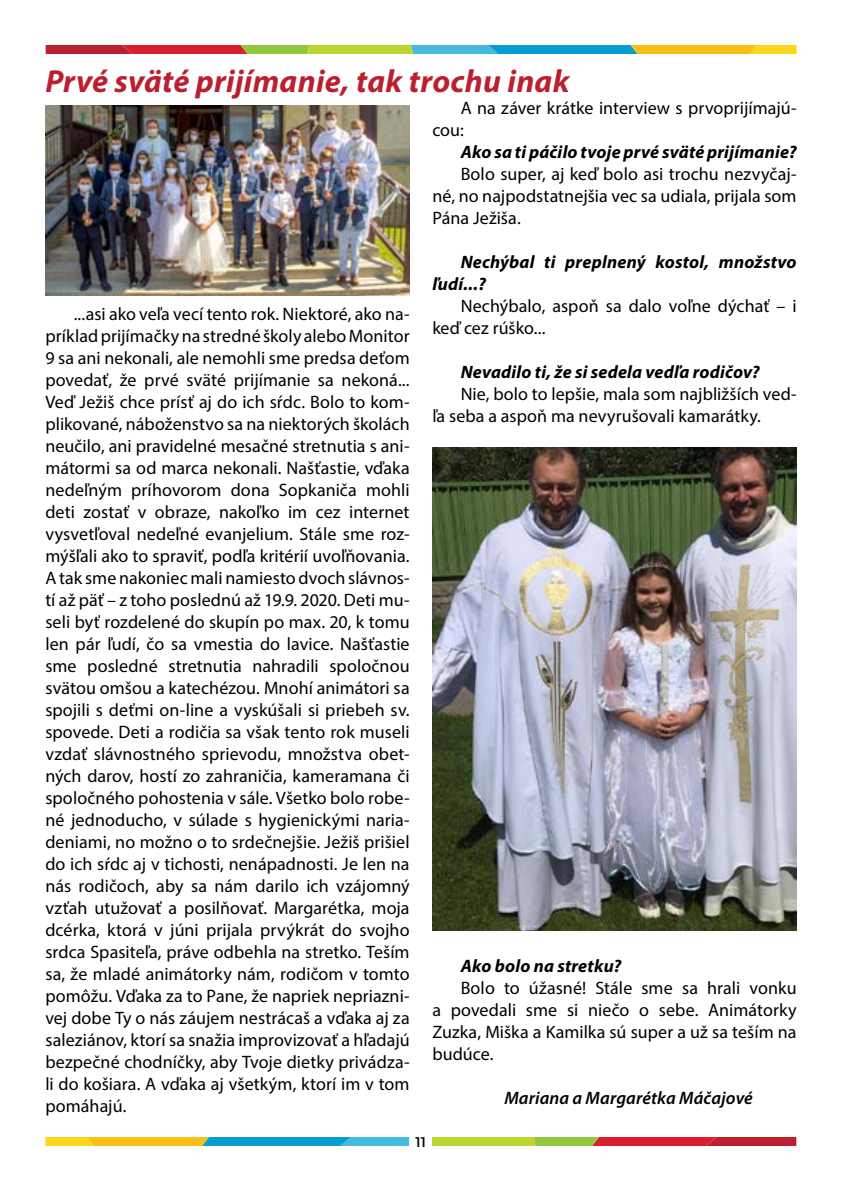
<style>
.page{position:relative;width:842px;height:1191px;background:#fff}
.page>*{position:absolute;margin:0;border:0;box-sizing:border-box;transform-origin:0 0}
.t1{font:italic 700 32px "Myriad Pro";letter-spacing:.01em;color:#bb2030}
.t2{font:18px/22px "Myriad Pro";letter-spacing:.005em;color:#000;text-align:justify}
.t3{font:italic 700 18px/22px "Myriad Pro";letter-spacing:.01em;color:#000}
.t4{font:italic 600 18px "Myriad Pro";letter-spacing:.005em;color:#000}
.t5{font:14px "Montserrat";color:#000}
</style>
<div class="page">
<svg style="left:45px;top:1137px;width:751px;height:8px;background:#9d925a"></svg>
<div style="left:410px;top:1128px;width:22px;height:23px;background:#fff"></div>
<svg style="left:46px;top:45px;width:751px;height:9px;background:#9a935d"></svg>
<img style="left:45px;top:105px;width:365px;height:190px">
<img style="left:432px;top:447px;width:365px;height:483px">
<h1 class="t1" style="left:45px;top:60px;width:526px">Prvé sväté prijímanie, tak trochu inak</h1>
<p class="t2" style="left:45px;top:303px;width:366px;text-indent:28px">...asi ako veľa vecí tento rok. Niektoré, ako na&shy;príklad prijímačky na stredné školy alebo Monitor 9 sa ani nekonali, ale nemohli sme predsa deťom povedať, že prvé sväté prijímanie sa nekoná...<br>Veď Ježiš chce prísť aj do ich sŕdc. Bolo to kom&shy;plikované, náboženstvo sa na niektorých školách neučilo, ani pravidelné mesačné stretnutia s ani&shy;mátormi sa od marca nekonali. Našťastie, vďaka nedeľným príhovorom dona Sopkaniča mohli deti zostať v obraze, nakoľko im cez internet vysvetľoval nedeľné evanjelium. Stále sme roz&shy;mýšľali ako to spraviť, podľa kritérií uvoľňovania.<br>A tak sme nakoniec mali namiesto dvoch slávnos&shy;tí až päť – z toho poslednú až 19.9. 2020. Deti mu&shy;seli byť rozdelené do skupín po max. 20, k tomu len pár ľudí, čo sa vmestia do lavice. Našťastie sme posledné stretnutia nahradili spoločnou svätou omšou a katechézou. Mnohí animátori sa spojili s deťmi on-line a vyskúšali si priebeh sv. spovede. Deti a rodičia sa však tento rok museli vzdať slávnostného sprievodu, množstva obet&shy;ných darov, hostí zo zahraničia, kameramana či spoločného pohostenia v sále. Všetko bolo robe&shy;né jednoducho, v súlade s hygienickými naria&shy;deniami, no možno o to srdečnejšie. Ježiš prišiel do ich sŕdc aj v tichosti, nenápadnosti. Je len na nás rodičoch, aby sa nám darilo ich vzájomný vzťah utužovať a posilňovať. Margarétka, moja dcérka, ktorá v júni prijala prvýkrát do svojho srdca Spasiteľa, práve odbehla na stretko. Teším sa, že mladé animátorky nám, rodičom v tomto pomôžu. Vďaka za to Pane, že napriek nepriazni&shy;vej dobe Ty o nás záujem nestrácaš a vďaka aj za saleziánov, ktorí sa snažia improvizovať a hľadajú bezpečné chodníčky, aby Tvoje dietky privádza&shy;li do košiara. A vďaka aj všetkým, ktorí im v tom pomáhajú.</p>
<p class="t2" style="left:432px;top:96px;width:366px;text-indent:28px">A na záver krátke interview s prvoprijímajú&shy;cou:</p>
<p class="t3" style="left:461px;top:140px;width:337px">Ako sa ti páčilo tvoje prvé sväté prijímanie?</p>
<p class="t2" style="left:432px;top:162px;width:366px;text-indent:28px">Bolo super, aj keď bolo asi trochu nezvyčaj&shy;né, no najpodstatnejšia vec sa udiala, prijala som Pána Ježiša.</p>
<p class="t3" style="left:432px;top:250px;width:366px;text-indent:28px">Nechýbal ti preplnený kostol, množstvo ľudí...?</p>
<p class="t2" style="left:432px;top:294px;width:366px;text-indent:28px">Nechýbalo, aspoň sa dalo voľne dýchať – i keď cez rúško...</p>
<p class="t3" style="left:461px;top:360px;width:301px">Nevadilo ti, že si sedela vedľa rodičov?</p>
<p class="t2" style="left:432px;top:382px;width:366px;text-indent:28px">Nie, bolo to lepšie, mala som najbližších ved&shy;ľa seba a aspoň ma nevyrušovali kamarátky.</p>
<p class="t3" style="left:461px;top:954px;width:162px">Ako bolo na stretku?</p>
<p class="t2" style="left:432px;top:976px;width:366px;text-indent:28px">Bolo to úžasné! Stále sme sa hrali vonku a povedali sme si niečo o sebe. Animátorky Zuzka, Miška a Kamilka sú super a už sa teším na budúce.</p>
<p class="t4" style="left:504px;top:1086px;width:250px">Mariana a Margarétka Máčajové</p>
<p class="t5" style="left:416px;top:1133px;width:12px">11</p>
</div>
